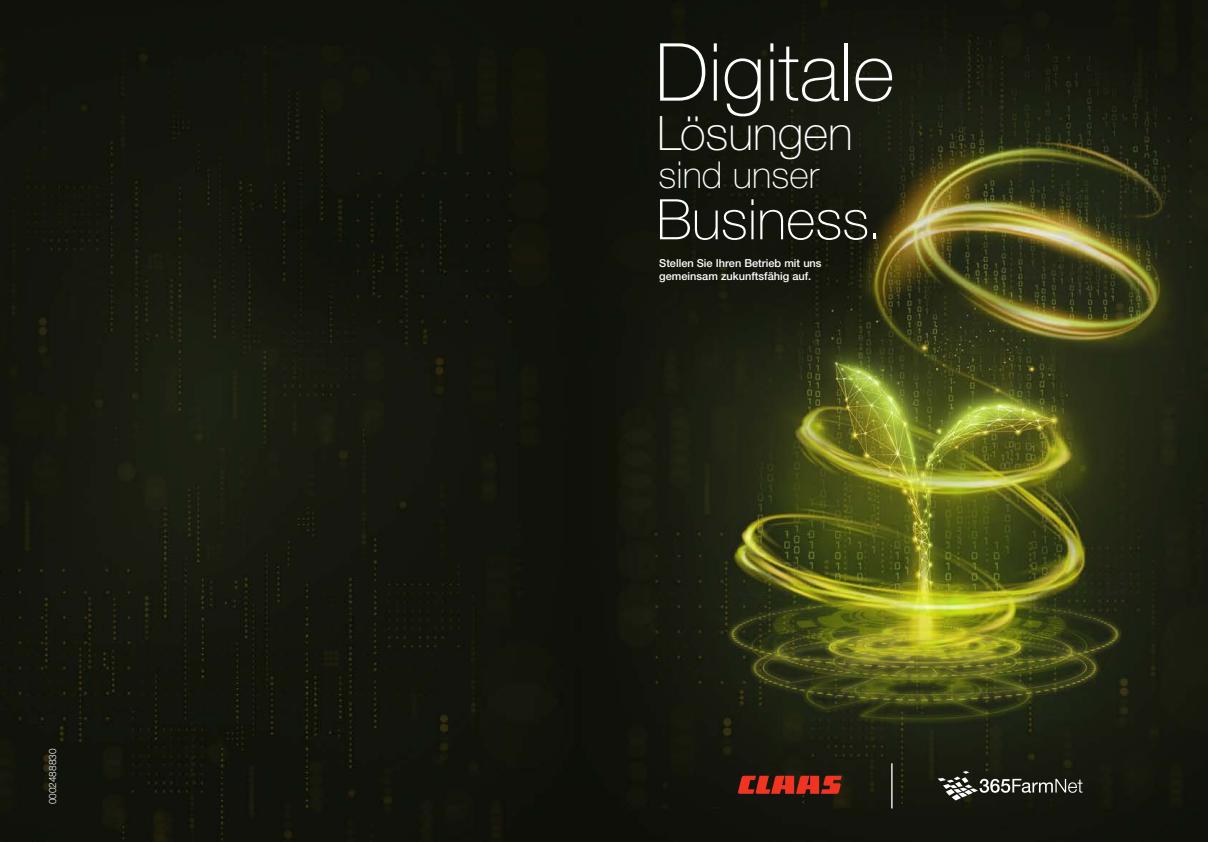
<style>
.page{position:relative;width:1208px;height:842px;background:#fff}
.page>*{position:absolute;margin:0;border:0;box-sizing:border-box;transform-origin:0 0}
.t1{font:100 80.2px "CLAAS Helvetica Neue";color:#fff}
.t2{font:100 56px "CLAAS Helvetica Neue";color:#fff}
.t3{font:100 47.5px "CLAAS Helvetica Neue";color:#fff}
.t4{font:100 37.1px "CLAAS Helvetica Neue";color:#fff}
.t5{font:500 11px/13.2px "CLAAS Helvetica Neue";color:#fff}
.t6{font:300 10px "CLAAS Helvetica Neue";color:#fff}
</style>
<div class="page">
<img style="left:0;top:0;width:1208px;height:842px">
<svg style="left:937px;top:771px;width:145px;height:29px"></svg>
<hr style="left:891px;top:763px;width:1px;height:45px;background:#fff">
<svg style="left:738px;top:776px;width:103px;height:18px"></svg>
<p class="t6" style="left:46px;top:804px;width:57px;rotate:-90deg">0002488830</p>
<h1 class="t1" style="left:655px;top:20px;width:241px">Digitale</h1>
<h3 class="t3" style="left:657px;top:102px;width:197px">Lösungen</h3>
<h3 class="t4" style="left:658px;top:151px;width:162px">sind unser</h3>
<h2 class="t2" style="left:656px;top:183px;width:227px">Business.</h2>
<p class="t5" style="left:659px;top:257px;width:164px">Stellen Sie Ihren Betrieb mit uns gemeinsam zukunftsfähig auf.</p>
</div>
